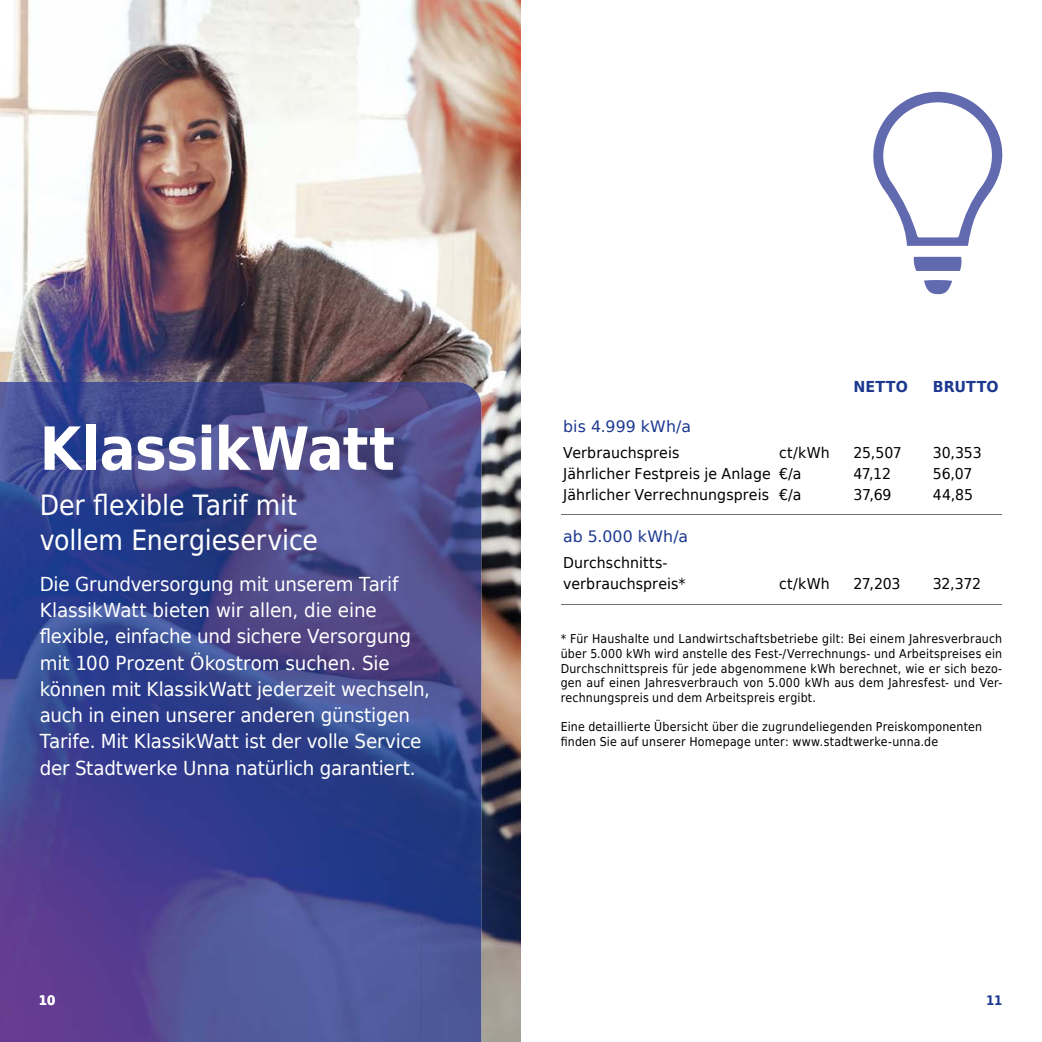
<style>
.page{position:relative;width:1042px;height:1042px;background:#fff}
.page>*{position:absolute;margin:0;border:0;box-sizing:border-box;transform-origin:0 0}
.t1{font:700 59.5px "DejaVu Sans Condensed";letter-spacing:-.01em;color:#fff}
.t2{font:28px/35px "DejaVu LGC Sans Condensed";color:#fff}
.t3{font:19.25px/26.2px "DejaVu LGC Sans";letter-spacing:-.01em;color:#fff;scale:.95 1}
.t4{font:15.75px "DejaVu Sans";letter-spacing:.01em;color:#1c388f}
.t5{font:700 15.05px "DejaVu Sans";letter-spacing:.01em;color:#1c388f;scale:.95 1}
.t6{font:14.88px/21px "DejaVu Sans";letter-spacing:.005em;color:#000;scale:.95 1}
.t7{font:14.88px/21px "DejaVu Sans";letter-spacing:-.02em;color:#000;scale:.95 1}
.t8{font:700 13.12px "DejaVu LGC Sans Condensed";color:#fff}
.t9{font:700 13.12px "DejaVu LGC Sans Condensed";color:#1c388f}
.t10{font:12.25px/14.7px "DejaVu Sans Condensed";letter-spacing:.02em;color:#000;text-align:justify}
</style>
<div class="page">
<img style="left:0;top:0;width:521px;height:1042px">
<svg style="left:873px;top:92px;width:130px;height:154px"></svg>
<svg style="left:913px;top:257px;width:49px;height:14px"></svg>
<svg style="left:924px;top:280px;width:28px;height:14px"></svg>
<hr style="left:561px;top:515px;width:215px;height:1px;background:#6e6e6e">
<hr style="left:776px;top:515px;width:75px;height:1px;background:#6e6e6e">
<hr style="left:851px;top:515px;width:79px;height:1px;background:#6e6e6e">
<hr style="left:930px;top:515px;width:72px;height:1px;background:#6e6e6e">
<hr style="left:561px;top:604px;width:215px;height:1px;background:#6e6e6e">
<hr style="left:776px;top:604px;width:75px;height:1px;background:#6e6e6e">
<hr style="left:851px;top:604px;width:79px;height:1px;background:#6e6e6e">
<hr style="left:930px;top:604px;width:72px;height:1px;background:#6e6e6e">
<img style="left:0;top:382px;width:481px;height:660px">
<h1 class="t1" style="left:40px;top:400px;width:357px">KlassikWatt</h1>
<h2 class="t2" style="left:40px;top:488px;width:280px">Der flexible Tarif mit vollem Energieservice</h2>
<p class="t3" style="left:40px;top:571px;width:412px">Die Grundversorgung mit unserem Tarif KlassikWatt bieten wir allen, die eine flexible, einfache und sichere Versorgung mit 100 Prozent Ökostrom suchen. Sie können mit KlassikWatt jederzeit wechseln, auch in einen unserer anderen günstigen Tarife. Mit KlassikWatt ist der volle Service der Stadtwerke Unna natürlich garantiert.</p>
<p class="t5" style="left:853px;top:374px;width:59px">NETTO</p>
<p class="t5" style="left:933px;top:374px;width:71px">BRUTTO</p>
<p class="t4" style="left:563px;top:413px;width:129px">bis 4.999 kWh/a</p>
<p class="t6" style="left:563px;top:442px;width:220px">Verbrauchspreis<br>Jährlicher Festpreis je Anlage<br>Jährlicher Verrechnungspreis</p>
<p class="t6" style="left:779px;top:442px;width:55px">ct/kWh €/a<br>€/a</p>
<p class="t7" style="left:853px;top:442px;width:52px">25,507<br>47,12<br>37,69</p>
<p class="t6" style="left:933px;top:442px;width:53px">30,353<br>56,07<br>44,85</p>
<p class="t4" style="left:563px;top:523px;width:126px">ab 5.000 kWh/a</p>
<p class="t6" style="left:563px;top:552px;width:130px">Durchschnitts&shy;verbrauchspreis*</p>
<p class="t6" style="left:779px;top:573px;width:55px">ct/kWh</p>
<p class="t6" style="left:853px;top:573px;width:51px">27,203</p>
<p class="t6" style="left:933px;top:573px;width:52px">32,372</p>
<p class="t10" style="left:561px;top:631px;width:443px">* Für Haushalte und Landwirtschaftsbetriebe gilt: Bei einem Jahresverbrauch über 5.000 kWh wird anstelle des Fest-/Verrechnungs- und Arbeitspreises ein Durchschnittspreis für jede abgenommene kWh berechnet, wie er sich bezo&shy;gen auf einen Jahresverbrauch von 5.000 kWh aus dem Jahresfest- und Ver&shy;rechnungspreis und dem Arbeitspreis ergibt.</p>
<p class="t10" style="left:561px;top:719px;width:423px">Eine detaillierte Übersicht über die zugrundeliegenden Preiskomponenten finden Sie auf unserer Homepage unter: www.stadtwerke-unna.de</p>
<p class="t8" style="left:39px;top:990px;width:18px">10</p>
<p class="t9" style="left:986px;top:990px;width:18px">11</p>
</div>
